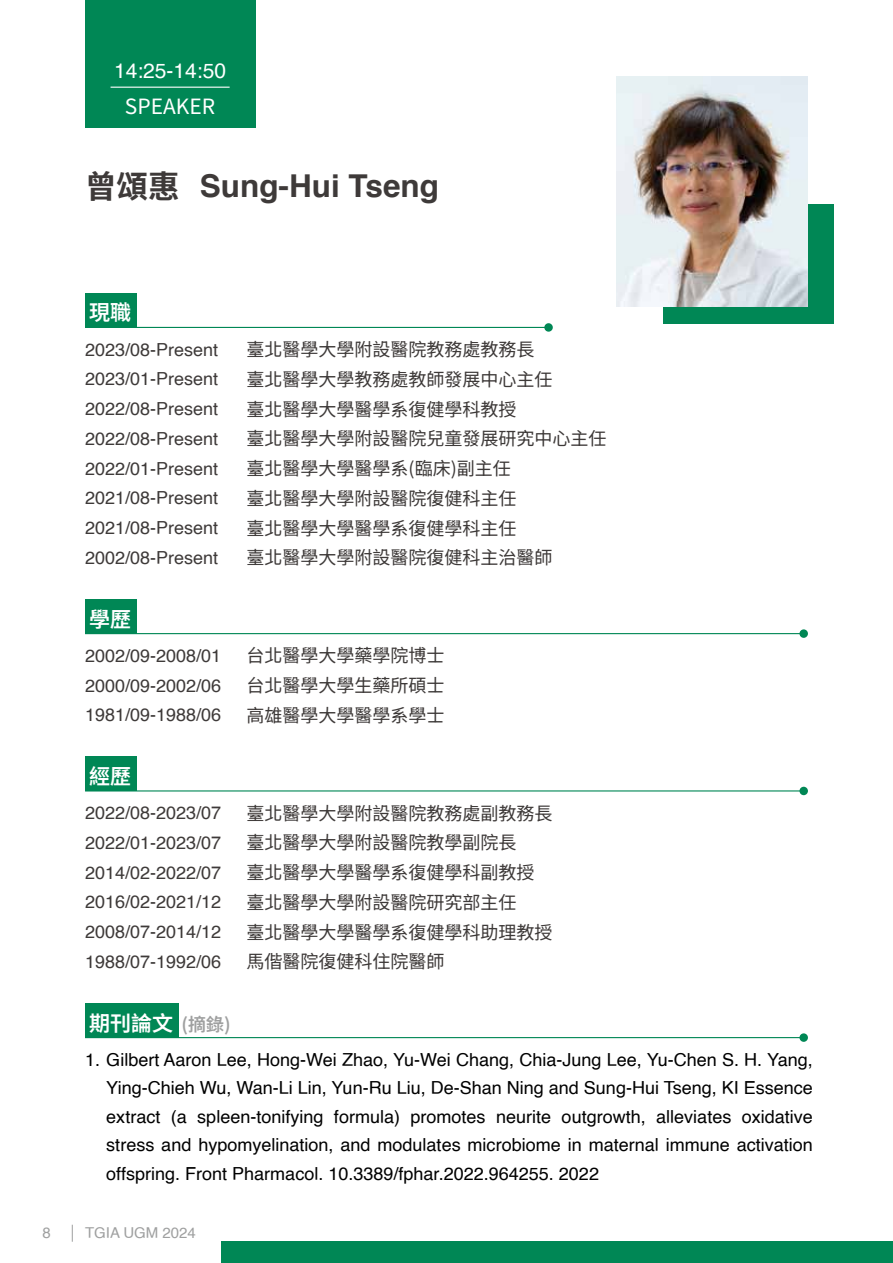
<style>
.page{position:relative;width:893px;height:1263px;background:#fff}
.page>*{position:absolute;margin:0;border:0;box-sizing:border-box;transform-origin:0 0}
.t1{font:700 31.5px "Helvetica";color:#3e3a39}
.t2{font:600 21px "Noto Sans TC";color:#fff}
.t3{font:21px "Helvetica";color:#fff}
.t4{font:21px "Noto Sans TC";color:#fff}
.t5{font:18px/28.5px "Helvetica";color:#000;text-align:justify}
.t6{font:18px "Helvetica";color:#3e3a39}
.t7{font:18px "Noto Sans TC";color:#3e3a39}
.t8{font:15px "Helvetica";color:#9fa0a0}
.s1{font-family:"Noto Sans TC"}
.s2{font-size:18px;color:#9fa0a0}
</style>
<div class="page">
<div style="left:85px;top:0;width:170px;height:128px;background:#008755"></div>
<div style="left:85px;top:293px;width:51px;height:34px;background:#008755"></div>
<div style="left:85px;top:600px;width:51px;height:34px;background:#008755"></div>
<div style="left:85px;top:757px;width:51px;height:34px;background:#008755"></div>
<div style="left:85px;top:1003px;width:94px;height:34px;background:#008755"></div>
<hr style="left:85px;top:327px;width:464px;height:1px;background:#008755">
<div style="left:544px;top:323px;width:9px;height:9px;background:#008755;border-radius:50%"></div>
<hr style="left:85px;top:633px;width:719px;height:1px;background:#008755">
<div style="left:799px;top:629px;width:9px;height:9px;background:#008755;border-radius:50%"></div>
<hr style="left:85px;top:790px;width:719px;height:1px;background:#008755">
<div style="left:799px;top:787px;width:9px;height:8px;background:#008755;border-radius:50%"></div>
<hr style="left:85px;top:1037px;width:719px;height:1px;background:#008755">
<div style="left:799px;top:1033px;width:9px;height:9px;background:#008755;border-radius:50%"></div>
<div style="left:663px;top:204px;width:170px;height:119px;background:#008755"></div>
<div style="left:221px;top:1242px;width:672px;height:21px;background:#008755"></div>
<svg style="left:72px;top:1225px;width:1px;height:17px"></svg>
<img style="left:617px;top:77px;width:191px;height:229px">
<hr style="left:111px;top:87px;width:119px;height:1px;background:#fff">
<p class="t3" style="left:114px;top:54px;width:114px">14:25-14:50</p>
<p class="t4" style="left:125px;top:95px;width:92px">SPEAKER</p>
<h1 class="t1" style="left:85px;top:161px;width:355px"><span class="s1">曾頌惠</span> Sung-Hui Tseng</h1>
<p class="t2" style="left:89px;top:301px;width:44px">現職</p>
<p class="t6" style="left:85px;top:335px;width:135px">2023/08-Present</p>
<p class="t7" style="left:247px;top:339px;width:289px">臺北醫學大學附設醫院教務處教務長</p>
<p class="t6" style="left:85px;top:365px;width:135px">2023/01-Present</p>
<p class="t7" style="left:247px;top:369px;width:307px">臺北醫學大學教務處教師發展中心主任</p>
<p class="t6" style="left:85px;top:395px;width:135px">2022/08-Present</p>
<p class="t7" style="left:247px;top:399px;width:271px">臺北醫學大學醫學系復健學科教授</p>
<p class="t6" style="left:85px;top:425px;width:135px">2022/08-Present</p>
<p class="t7" style="left:247px;top:429px;width:361px">臺北醫學大學附設醫院兒童發展研究中心主任</p>
<p class="t6" style="left:85px;top:454px;width:135px">2022/01-Present</p>
<p class="t7" style="left:247px;top:458px;width:266px">臺北醫學大學醫學系(臨床)副主任</p>
<p class="t6" style="left:85px;top:484px;width:135px">2021/08-Present</p>
<p class="t7" style="left:247px;top:488px;width:271px">臺北醫學大學附設醫院復健科主任</p>
<p class="t6" style="left:85px;top:514px;width:135px">2021/08-Present</p>
<p class="t7" style="left:247px;top:518px;width:271px">臺北醫學大學醫學系復健學科主任</p>
<p class="t6" style="left:85px;top:544px;width:135px">2002/08-Present</p>
<p class="t2" style="left:89px;top:607px;width:44px">學歷</p>
<p class="t7" style="left:247px;top:548px;width:307px">臺北醫學大學附設醫院復健科主治醫師</p>
<p class="t6" style="left:85px;top:642px;width:138px">2002/09-2008/01</p>
<p class="t7" style="left:247px;top:645px;width:199px">台北醫學大學藥學院博士</p>
<p class="t6" style="left:85px;top:671px;width:138px">2000/09-2002/06</p>
<p class="t7" style="left:247px;top:675px;width:199px">台北醫學大學生藥所碩士</p>
<p class="t6" style="left:85px;top:701px;width:138px">1981/09-1988/06</p>
<p class="t7" style="left:247px;top:705px;width:199px">高雄醫學大學醫學系學士</p>
<p class="t2" style="left:89px;top:764px;width:44px">經歷</p>
<p class="t6" style="left:85px;top:799px;width:138px">2022/08-2023/07</p>
<p class="t7" style="left:247px;top:803px;width:307px">臺北醫學大學附設醫院教務處副教務長</p>
<p class="t6" style="left:85px;top:829px;width:138px">2022/01-2023/07</p>
<p class="t7" style="left:247px;top:832px;width:271px">臺北醫學大學附設醫院教學副院長</p>
<p class="t6" style="left:85px;top:858px;width:138px">2014/02-2022/07</p>
<p class="t7" style="left:247px;top:862px;width:289px">臺北醫學大學醫學系復健學科副教授</p>
<p class="t6" style="left:85px;top:888px;width:138px">2016/02-2021/12</p>
<p class="t7" style="left:247px;top:892px;width:271px">臺北醫學大學附設醫院研究部主任</p>
<p class="t6" style="left:85px;top:918px;width:138px">2008/07-2014/12</p>
<p class="t7" style="left:247px;top:922px;width:307px">臺北醫學大學醫學系復健學科助理教授</p>
<p class="t6" style="left:85px;top:948px;width:138px">1988/07-1992/06</p>
<p class="t7" style="left:247px;top:951px;width:199px">馬偕醫院復健科住院醫師</p>
<p class="t2" style="left:89px;top:1011px;width:143px">期刊論文 <span class="s2">(摘錄)</span></p>
<p class="t5" style="left:106px;top:1046px;width:708px;text-indent:-21px">1. Gilbert Aaron Lee, Hong-Wei Zhao, Yu-Wei Chang, Chia-Jung Lee, Yu-Chen S. H. Yang, Ying-Chieh Wu, Wan-Li Lin, Yun-Ru Liu, De-Shan Ning and Sung-Hui Tseng, KI Essence extract (a spleen-tonifying formula) promotes neurite outgrowth, alleviates oxidative stress and hypomyelination, and modulates microbiome in maternal immune activation offspring. Front Pharmacol. 10.3389/fphar.2022.964255. 2022</p>
<p class="t8" style="left:43px;top:1221px;width:10px">8</p>
<p class="t8" style="left:85px;top:1221px;width:112px">TGIA UGM 2024</p>
</div>
